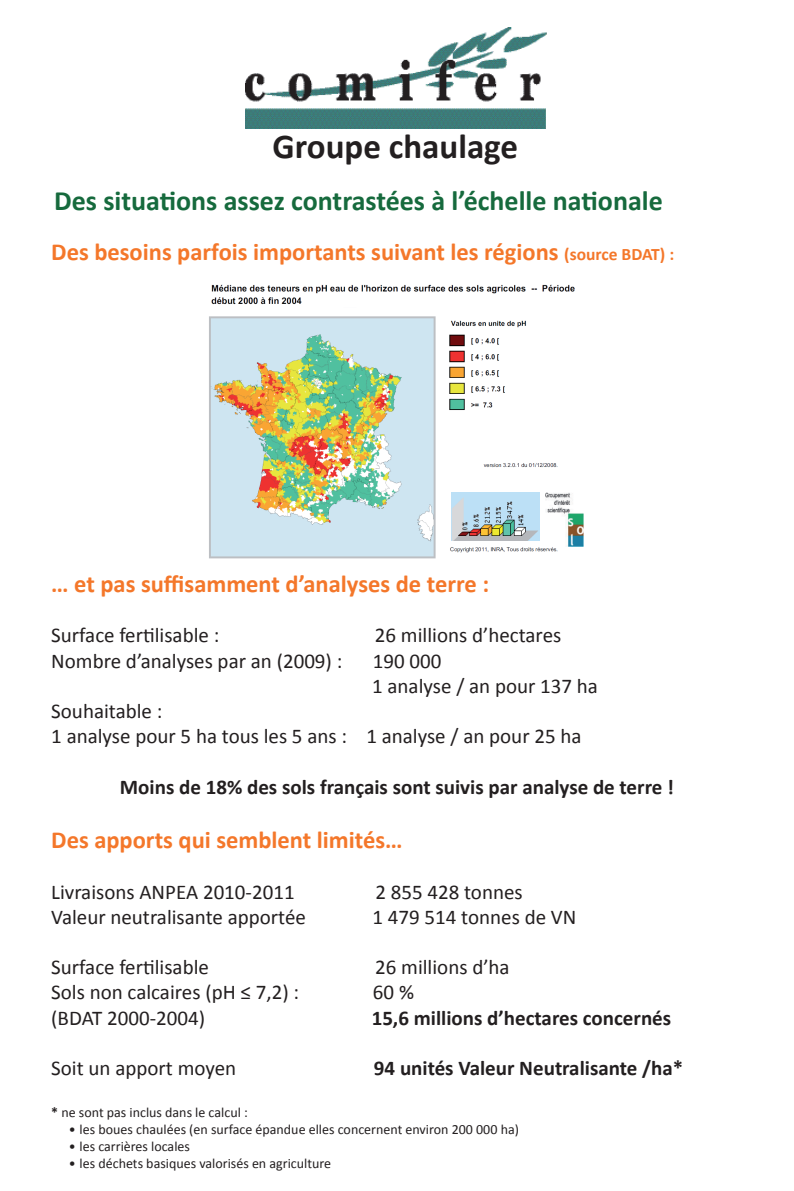
<style>
.page{position:relative;width:794px;height:1191px;background:#fff}
.page>*{position:absolute;margin:0;border:0;box-sizing:border-box;transform-origin:0 0}
.t1{font:700 35px "Calibri";color:#231f20}
.t2{font:700 28px "Calibri";color:#166a3d}
.t3{font:700 24.5px "Calibri";color:#f4772a}
.t4{font:21px/25.2px "Calibri";color:#231f20}
.t5{font:700 21px "Calibri";color:#231f20}
.t6{font:14px "Calibri";color:#231f20}
.s1{font-size:17.5px}
.s2{font-weight:700}
</style>
<div class="page">
<img style="left:246px;top:28px;width:301px;height:100px">
<img style="left:209px;top:284px;width:375px;height:275px">
<img style="left:451px;top:492px;width:88px;height:49px">
<h1 class="t1" style="left:272px;top:124px;width:247px">Groupe chaulage</h1>
<h2 class="t2" style="left:54px;top:182px;width:610px">Des situations assez contrastées à l’échelle nationale</h2>
<p class="t3" style="left:51px;top:236px;width:624px">Des besoins parfois importants suivant les régions <span class="s1">(source BDAT) :</span></p>
<p class="t3" style="left:51px;top:568px;width:439px">… et pas suffisamment d’analyses de terre :</p>
<p class="t4" style="left:51px;top:623px;width:170px">Surface fertilisable :</p>
<p class="t4" style="left:375px;top:623px;width:188px">26 millions d’hectares</p>
<p class="t4" style="left:51px;top:648px;width:292px">Nombre d’analyses par an (2009) :</p>
<p class="t4" style="left:372px;top:648px;width:227px">190 000<br>1 analyse / an pour 137 ha</p>
<p class="t4" style="left:51px;top:698px;width:532px">Souhaitable :<br>1 analyse pour 5 ha tous les 5 ans : 1 analyse / an pour 25 ha</p>
<p class="t5" style="left:120px;top:773px;width:555px">Moins de 18% des sols français sont suivis par analyse de terre !</p>
<p class="t3" style="left:51px;top:824px;width:353px">Des apports qui semblent limités…</p>
<p class="t4" style="left:51px;top:879px;width:245px">Livraisons ANPEA 2010-2011</p>
<p class="t4" style="left:375px;top:879px;width:149px">2 855 428 tonnes</p>
<p class="t4" style="left:51px;top:904px;width:256px">Valeur neutralisante apportée</p>
<p class="t4" style="left:372px;top:904px;width:205px">1 479 514 tonnes de VN</p>
<p class="t4" style="left:51px;top:954px;width:159px">Surface fertilisable</p>
<p class="t4" style="left:375px;top:954px;width:136px">26 millions d’ha</p>
<p class="t4" style="left:51px;top:980px;width:249px">Sols non calcaires (pH ≤ 7,2) :</p>
<p class="t4" style="left:373px;top:980px;width:43px">60 %</p>
<p class="t4" style="left:51px;top:1005px;width:155px">(BDAT 2000-2004)</p>
<p class="t5" style="left:372px;top:1004px;width:301px">15,6 millions d’hectares concernés</p>
<p class="t4" style="left:51px;top:1055px;width:186px">Soit un apport moyen</p>
<p class="t5" style="left:374px;top:1054px;width:311px">94 unités Valeur Neutralisante /ha*</p>
<p class="t6" style="left:51px;top:1103px;width:198px"><span class="s2">*</span> ne sont pas inclus dans le calcul :</p>
<p class="t6" style="left:69px;top:1120px;width:452px">• les boues chaulées (en surface épandue elles concernent environ 200 000 ha)</p>
<p class="t6" style="left:69px;top:1137px;width:123px">• les carrières locales</p>
<p class="t6" style="left:69px;top:1154px;width:264px">• les déchets basiques valorisés en agriculture</p>
</div>
